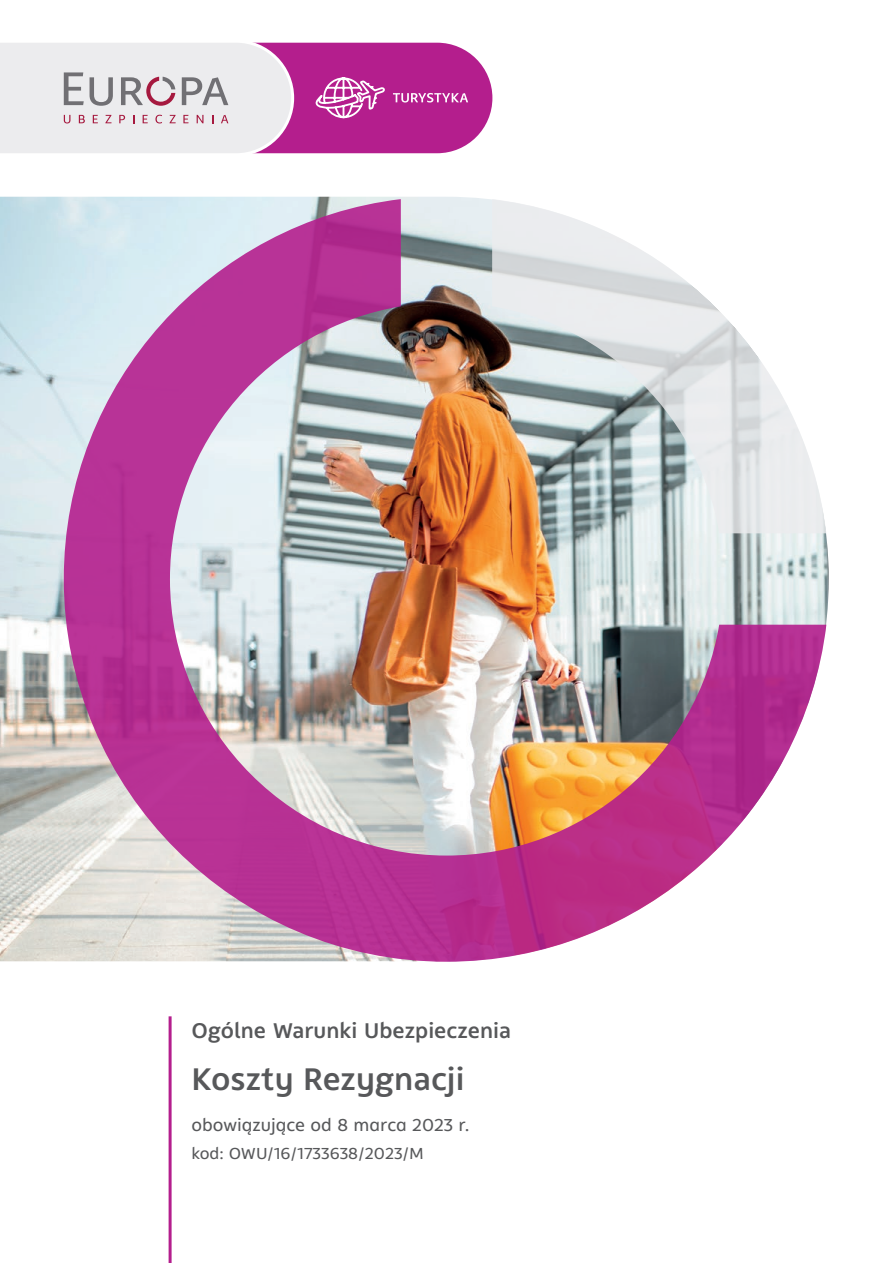
<style>
.page{position:relative;width:893px;height:1263px;background:#fff}
.page>*{position:absolute;margin:0;border:0;box-sizing:border-box;transform-origin:0 0}
.Nazwa_Ubezpieczenia{font:500 35.25px "Bale";color:#57585a}
.T1{font:500 24px "Bale";color:#57585a}
.T2{font:19.5px "Bale";color:#57585a}
.kod_OWU{font:18px "Bale";color:#57585a}
</style>
<div class="page">
<hr style="left:169px;top:1016px;width:3px;height:247px;background:#b41e8d">
<img style="left:0;top:519px;width:829px;height:442px">
<img style="left:64px;top:199px;width:762px;height:763px">
<svg style="left:0;top:42px;width:492px;height:477px;background:#cca6c0"></svg>
<p class="T1" style="left:191px;top:1017px;width:321px">Ogólne Warunki Ubezpieczenia</p>
<p class="Nazwa_Ubezpieczenia" style="left:191px;top:1060px;width:275px">Koszty Rezygnacji</p>
<p class="T2" style="left:191px;top:1114px;width:280px">obowiązujące od 8 marca 2023 r.</p>
<p class="kod_OWU" style="left:191px;top:1144px;width:234px">kod: OWU/16/1733638/2023/M</p>
</div>
